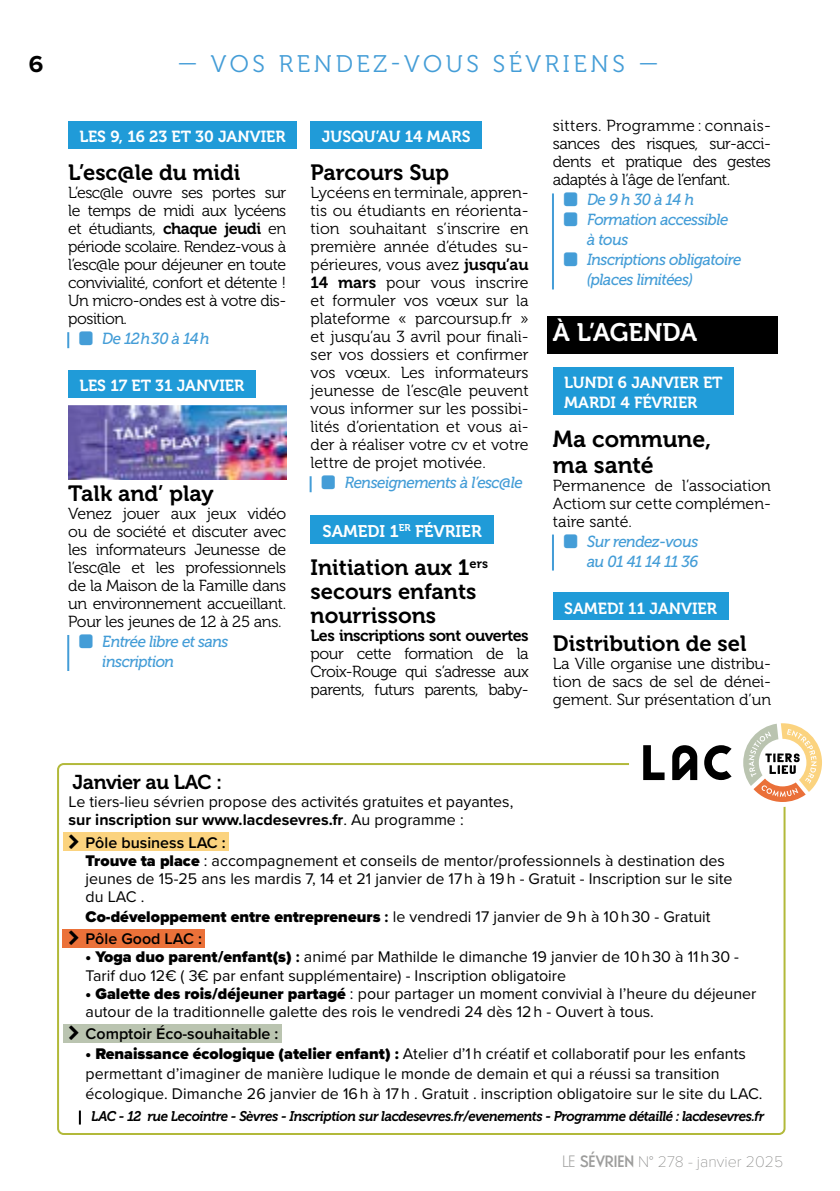
<style>
.page{position:relative;width:840px;height:1191px;background:#fff}
.page>*{position:absolute;margin:0;border:0;box-sizing:border-box;transform-origin:0 0}
.t1{font:25.2px "Museo 700";letter-spacing:-.005em;color:#fff}
.t2{font:24px "Museo 300";letter-spacing:.15em;color:#449dd7}
.t3{font:700 24px "Proxima Nova";color:#000}
.t4{font:23.2px/25.2px "Museo 700";color:#000}
.t5{font:22px/24px "Museo 700";color:#000}
.t6{font:20px "Museo 700";letter-spacing:-.02em;color:#000}
.t7{font:16.8px "Museo 700";color:#fff}
.t8{font:16px/18px "Museo 300";letter-spacing:-.02em;color:#000;text-align:justify}
.t9{font:16px/18px "Proxima Nova";color:#000}
.t10{font:italic 16px/20px "Museo 500";letter-spacing:-.03em;color:#449dd7;scale:.96 1}
.t11{font:16px/20px "Museo 700";color:#fff}
.t12{font:16px "Museo 700";letter-spacing:-.03em;color:#000}
.t13{font:100 16px "Proxima Nova T";color:#858584}
.t14{font:600 16px "Proxima Nova";color:#000}
.t15{font:italic 14px "Museo 700";letter-spacing:-.03em;color:#000;scale:.96 1}
.s1{font-family:"Museo 700"}
.s2{font-weight:700}
.s3{font-weight:600}
.s4{font-weight:900}
.s5{font-family:"Proxima Nova Extrabld"}
.s6{font-family:"Guildford Pro";font-weight:300;color:#9d9d9c}
.s7{font-family:"Guildford Pro";font-weight:500;color:#9d9d9c}
</style>
<div class="page">
<div style="left:68px;top:121px;width:229px;height:28px;background:#209bd8"></div>
<svg style="left:67px;top:332px;width:2px;height:16px"></svg>
<div style="left:68px;top:370px;width:187px;height:27px;background:#209bd8"></div>
<hr style="left:67px;top:635px;width:2px;height:36px;background:#449dd7">
<div style="left:310px;top:121px;width:171px;height:28px;background:#209bd8"></div>
<svg style="left:309px;top:476px;width:2px;height:16px"></svg>
<div style="left:310px;top:514px;width:183px;height:29px;background:#209bd8"></div>
<hr style="left:551px;top:193px;width:2px;height:96px;background:#449dd7">
<div style="left:546px;top:316px;width:230px;height:37px;background:#000"></div>
<div style="left:552px;top:367px;width:181px;height:48px;background:#209bd8"></div>
<hr style="left:551px;top:534px;width:2px;height:36px;background:#449dd7">
<div style="left:552px;top:592px;width:176px;height:28px;background:#209bd8"></div>
<div style="left:57px;top:763px;width:728px;height:372px;border:2px solid #b2b93a;border-radius:6px"></div>
<div style="left:63px;top:832px;width:165px;height:19px;background:#fbd37f"></div>
<div style="left:63px;top:929px;width:142px;height:18px;background:#eb7139"></div>
<div style="left:63px;top:1024px;width:218px;height:18px;background:#bac4b0"></div>
<svg style="left:79px;top:1110px;width:2px;height:14px"></svg>
<div style="left:628px;top:738px;width:132px;height:50px;background:#fff;border-radius:17px"></div>
<svg style="left:704px;top:745px;width:27px;height:35px"></svg>
<svg style="left:643px;top:745px;width:21px;height:35px"></svg>
<svg style="left:672px;top:745px;width:24px;height:35px"></svg>
<div style="left:739px;top:719px;width:86px;height:87px;background:#fff;border-radius:43px"></div>
<svg style="left:743px;top:723px;width:78px;height:79px"></svg>
<div style="left:738px;top:718px;width:88px;height:89px;border:2px solid #fff;border-radius:43px"></div>
<img style="left:68px;top:405px;width:218px;height:74px">
<h2 class="t3" style="left:29px;top:46px;width:16px">6</h2>
<h2 class="t2" style="left:177px;top:51px;width:482px">— VOS RENDEZ-VOUS SÉVRIENS —</h2>
<p class="t11" style="left:80px;top:127px;width:207px">LES 9, 16 23 ET 30 JANVIER</p>
<h3 class="t5" style="left:68px;top:161px;width:174px">L’esc@le du midi</h3>
<p class="t8" style="left:68px;top:184px;width:219px">L’esc@le ouvre ses portes sur le temps de midi aux lycéens et étudiants, <span class="s1">chaque jeudi</span> en période scolaire. Rendez-vous à l’esc@le pour déjeuner en toute convivialité, confort et détente !<br>Un micro-ondes est à votre dis&shy;position.</p>
<p class="t10" style="left:102px;top:329px;width:113px">De 12h30 à 14h</p>
<p class="t11" style="left:80px;top:376px;width:166px">LES 17 ET 31 JANVIER</p>
<h3 class="t5" style="left:68px;top:481px;width:147px">Talk and’ play</h3>
<p class="t8" style="left:68px;top:505px;width:219px">Venez jouer aux jeux vidéo ou de société et discuter avec les informateurs Jeunesse de l’esc@le et les professionnels de la Maison de la Famille dans un environnement accueillant.<br>Pour les jeunes de 12 à 25 ans.</p>
<p class="t10" style="left:102px;top:631px;width:133px">Entrée libre et sans inscription</p>
<p class="t11" style="left:322px;top:127px;width:150px">JUSQU’AU 14 MARS</p>
<h3 class="t5" style="left:310px;top:161px;width:140px">Parcours Sup</h3>
<p class="t8" style="left:310px;top:184px;width:219px">Lycéens en terminale, appren&shy;tis ou étudiants en réorienta&shy;tion souhaitant s’inscrire en première année d’études su&shy;périeures, vous avez <span class="s1">jusqu’au 14 mars</span> pour vous inscrire et formuler vos vœux sur la plateforme « parcoursup.fr » et jusqu’au 3 avril pour finali&shy;ser vos dossiers et confirmer vos vœux. Les informateurs jeunesse de l’esc@le peuvent vous informer sur les possibi&shy;lités d’orientation et vous ai&shy;der à réaliser votre cv et votre lettre de projet motivée.</p>
<p class="t10" style="left:344px;top:473px;width:187px">Renseignements à l’esc@le</p>
<p class="t7" style="left:322px;top:521px;width:160px">SAMEDI 1<sup>ER</sup> FÉVRIER</p>
<h3 class="t5" style="left:310px;top:556px;width:179px">Initiation aux 1<sup>ers </sup>secours enfants nourrissons</h3>
<p class="t12" style="left:310px;top:626px;width:219px">Les inscriptions sont ouvertes</p>
<p class="t8" style="left:310px;top:645px;width:219px">pour cette formation de la Croix-Rouge qui s’adresse aux parents, futurs parents, baby-</p>
<p class="t8" style="left:552px;top:117px;width:219px">sitters. Programme : connais&shy;sances des risques, sur-acci&shy;dents et pratique des gestes adaptés à l’âge de l’enfant.</p>
<p class="t10" style="left:586px;top:190px;width:162px">De 9 h 30 à 14 h<br>Formation accessible<br>à tous<br>Inscriptions obligatoire (places limitées)</p>
<h1 class="t1" style="left:552px;top:318px;width:146px">À L’AGENDA</h1>
<p class="t11" style="left:564px;top:373px;width:160px">LUNDI 6 JANVIER ET<br>MARDI 4 FÉVRIER</p>
<h3 class="t4" style="left:552px;top:427px;width:160px">Ma commune, ma santé</h3>
<p class="t8" style="left:552px;top:476px;width:219px">Permanence de l’association Actiom sur cette complémen&shy;taire santé.</p>
<p class="t10" style="left:586px;top:531px;width:117px">Sur rendez-vous au 01 41 14 11 36</p>
<p class="t11" style="left:564px;top:598px;width:154px">SAMEDI 11 JANVIER</p>
<h3 class="t5" style="left:552px;top:632px;width:195px">Distribution de sel</h3>
<p class="t8" style="left:552px;top:655px;width:219px">La Ville organise une distribu&shy;tion de sacs de sel de dénei&shy;gement. Sur présentation d’un</p>
<p class="t6" style="left:72px;top:770px;width:151px">Janvier au LAC :</p>
<p class="t9" style="left:68px;top:791px;width:446px">Le tiers-lieu sévrien propose des activités gratuites et payantes, <span class="s2">sur inscription sur www.lacdesevres.fr</span>. Au programme :</p>
<p class="t9" style="left:85px;top:832px;width:648px"><span class="s3">Pôle business LAC :<br></span><span class="s4">Trouve ta place</span> : accompagnement et conseils de mentor/professionnels à destination des jeunes de 15-25 ans les mardis 7, 14 et 21 janvier de 17 h à 19 h - Gratuit - Inscription sur le site du LAC .</p>
<p class="t9" style="left:85px;top:904px;width:626px;line-height:22.8px"><span class="s4">Co-développement entre entrepreneurs</span> <span class="s2">:</span> le vendredi 17 janvier de 9 h à 10 h 30 - Gratuit<br><span class="s3">Pôle Good LAC :</span></p>
<p class="t9" style="left:85px;top:947px;width:654px"><span class="s4">• Yoga duo parent/enfant(s)</span> <span class="s2">:</span> animé par Mathilde le dimanche 19 janvier de 10 h 30 à 11 h 30 -<br>Tarif duo 12€ ( 3€ par enfant supplémentaire) - Inscription obligatoire</p>
<p class="t9" style="left:85px;top:983px;width:672px"><span class="s4">• Galette des rois/déjeuner partagé</span> : pour partager un moment convivial à l’heure du déjeuner autour de la traditionnelle galette des rois le vendredi 24 dès 12 h - Ouvert à tous.</p>
<p class="t14" style="left:85px;top:1022px;width:194px">Comptoir Éco-souhaitable :</p>
<p class="t9" style="left:85px;top:1043px;width:678px;line-height:20px"><span class="s4">• Renaissance écologique (atelier enfant)</span> <span class="s5">:</span> Atelier d’1 h créatif et collaboratif pour les enfants permettant d’imaginer de manière ludique le monde de demain et qui a réussi sa transition écologique. Dimanche 26 janvier de 16 h à 17 h . Gratuit . inscription obligatoire sur le site du LAC.</p>
<p class="t15" style="left:91px;top:1108px;width:702px">LAC - 12 rue Lecointre - Sèvres - Inscription sur lacdesevres.fr/evenements - Programme détaillé : lacdesevres.fr</p>
<p class="t13" style="left:561px;top:1149px;width:223px"><span class="s6">LE</span> <span class="s7">SÉVRIEN</span> N° 278 - janvier 2025</p>
</div>
